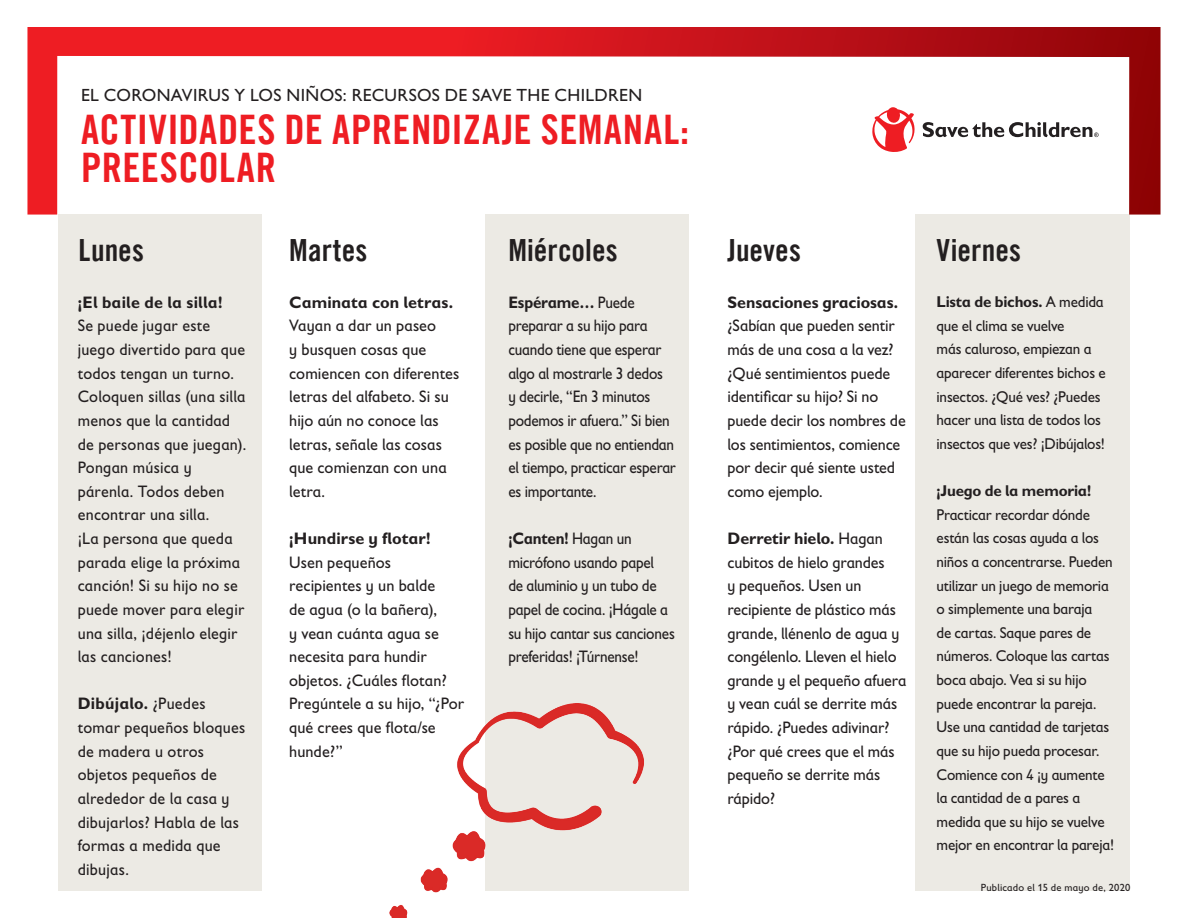
<style>
.page{position:relative;width:1188px;height:918px;background:#fff}
.page>*{position:absolute;margin:0;border:0;box-sizing:border-box;transform-origin:0 0}
.t1{font:40.8px/38.2px "Trade Gothic LT Com Bd Cn 20";letter-spacing:.01em;color:#ee1d23}
.t2{font:30.6px "Trade Gothic LT Com Bd Cn 20";letter-spacing:.005em;color:#231f20}
.t3{font:17.7px "Gill Sans Infant Std";letter-spacing:.02em;color:#231f20}
.t4{font:16.8px/23.7px "Gill Sans Infant Std";color:#231f20;scale:.96 1}
.t5{font:16.8px/23.7px "Gill Sans Infant Std";color:#231f20;scale:.91 1}
.t6{font:16.8px/23.7px "Gill Sans Infant Std";color:#231f20}
.t7{font:700 16.8px "Gill Sans Infant Std";letter-spacing:.005em;color:#231f20;scale:.96 1}
.t8{font:700 16.8px "Gill Sans Infant Std";letter-spacing:.005em;color:#231f20}
.t9{font:15.75px/23.5px "Gill Sans Infant Std";letter-spacing:-.015em;color:#231f20;scale:.96 1}
.t10{font:700 15.75px "Gill Sans Infant Std";letter-spacing:-.01em;color:#231f20;scale:.96 1}
.t11{font:10.5px "Gill Sans Infant Std";letter-spacing:.02em;color:#231f20}
.s1{font-weight:700}
</style>
<div class="page">
<div style="left:58px;top:215px;width:203px;height:676px;background:#eceae4"></div>
<div style="left:486px;top:215px;width:203px;height:676px;background:#eceae4"></div>
<div style="left:916px;top:215px;width:214px;height:676px;background:#eceae4"></div>
<svg style="left:27px;top:27px;width:1134px;height:188px"></svg>
<svg style="left:872px;top:107px;width:44px;height:46px"></svg>
<svg style="left:923px;top:122px;width:176px;height:15px"></svg>
<img style="left:389px;top:668px;width:255px;height:250px">
<p class="t3" style="left:81px;top:84px;width:563px">EL CORONAVIRUS Y LOS NIÑOS: RECURSOS DE SAVE THE CHILDREN</p>
<h1 class="t1" style="left:81px;top:110px;width:610px">ACTIVIDADES DE APRENDIZAJE SEMANAL:<br>PREESCOLAR</h1>
<h2 class="t2" style="left:79px;top:231px;width:67px">Lunes</h2>
<h2 class="t2" style="left:289px;top:231px;width:80px">Martes</h2>
<h2 class="t2" style="left:508px;top:231px;width:111px">Miércoles</h2>
<h2 class="t2" style="left:727px;top:231px;width:75px">Jueves</h2>
<h2 class="t2" style="left:937px;top:231px;width:86px">Viernes</h2>
<p class="t7" style="left:78px;top:292px;width:152px">¡El baile de la silla!</p>
<p class="t4" style="left:78px;top:314px;width:177px">Se puede jugar este juego divertido para que todos tengan un turno.<br>Coloquen sillas (una silla menos que la cantidad de personas que juegan).<br>Pongan música y párenla. Todos deben encontrar una silla.<br>¡La persona que queda parada elige la próxima canción! Si su hijo no se puede mover para elegir una silla, ¡déjenlo elegir las canciones!</p>
<p class="t4" style="left:78px;top:692px;width:176px"><span class="s1">Dibújalo.</span> ¿Puedes tomar pequeños bloques de madera u otros objetos pequeños de alrededor de la casa y dibujarlos? Habla de las formas a medida que dibujas.</p>
<p class="t8" style="left:289px;top:292px;width:166px">Caminata con letras.</p>
<p class="t6" style="left:289px;top:314px;width:172px">Vayan a dar un paseo<br>y busquen cosas que comiencen con diferentes letras del alfabeto. Si su hijo aún no conoce las letras, señale las cosas que comienzan con una letra.</p>
<p class="t8" style="left:289px;top:528px;width:143px">¡Hundirse y flotar!</p>
<p class="t6" style="left:289px;top:550px;width:176px">Usen pequeños recipientes y un balde<br>de agua (o la bañera),<br>y vean cuánta agua se necesita para hundir objetos. ¿Cuáles flotan?<br>Pregúntele a su hijo, “¿Por qué crees que flota/se hunde?”</p>
<p class="t7" style="left:727px;top:292px;width:179px">Sensaciones graciosas.</p>
<p class="t4" style="left:727px;top:314px;width:187px">¿Sabían que pueden sentir más de una cosa a la vez? ¿Qué sentimientos puede identificar su hijo? Si no puede decir los nombres de los sentimientos, comience por decir qué siente usted como ejemplo.</p>
<p class="t4" style="left:727px;top:527px;width:188px"><span class="s1">Derretir hielo.</span> Hagan cubitos de hielo grandes<br>y pequeños. Usen un recipiente de plástico más grande, llénenlo de agua y congélenlo. Lleven el hielo grande y el pequeño afuera y vean cuál se derrite más rápido. ¿Puedes adivinar? ¿Por qué crees que el más pequeño se derrite más rápido?</p>
<p class="t9" style="left:937px;top:290px;width:178px"><span class="s1">Lista de bichos.</span> A medida que el clima se vuelve<br>más caluroso, empiezan a aparecer diferentes bichos e insectos. ¿Qué ves? ¿Puedes hacer una lista de todos los insectos que ves? ¡Dibújalos!</p>
<p class="t10" style="left:937px;top:481px;width:163px">¡Juego de la memoria!</p>
<p class="t9" style="left:937px;top:503px;width:186px">Practicar recordar dónde están las cosas ayuda a los niños a concentrarse. Pueden utilizar un juego de memoria o simplemente una baraja<br>de cartas. Saque pares de números. Coloque las cartas boca abajo. Vea si su hijo puede encontrar la pareja.<br>Use una cantidad de tarjetas que su hijo pueda procesar.<br>Comience con 4 ¡y aumente la cantidad de a pares a medida que su hijo se vuelve mejor en encontrar la pareja!</p>
<p class="t11" style="left:981px;top:882px;width:151px">Publicado el 15 de mayo de, 2020</p>
<p class="t5" style="left:508px;top:290px;width:186px"><span class="s1">Espérame…</span> Puede preparar a su hijo para cuando tiene que esperar algo al mostrarle 3 dedos<br>y decirle, “En 3 minutos podemos ir afuera.” Si bien es posible que no entiendan el tiempo, practicar esperar es importante.</p>
<p class="t5" style="left:508px;top:527px;width:184px"><span class="s1">¡Canten!</span> Hagan un micrófono usando papel<br>de aluminio y un tubo de papel de cocina. ¡Hágale a su hijo cantar sus canciones preferidas! ¡Túrnense!</p>
</div>
